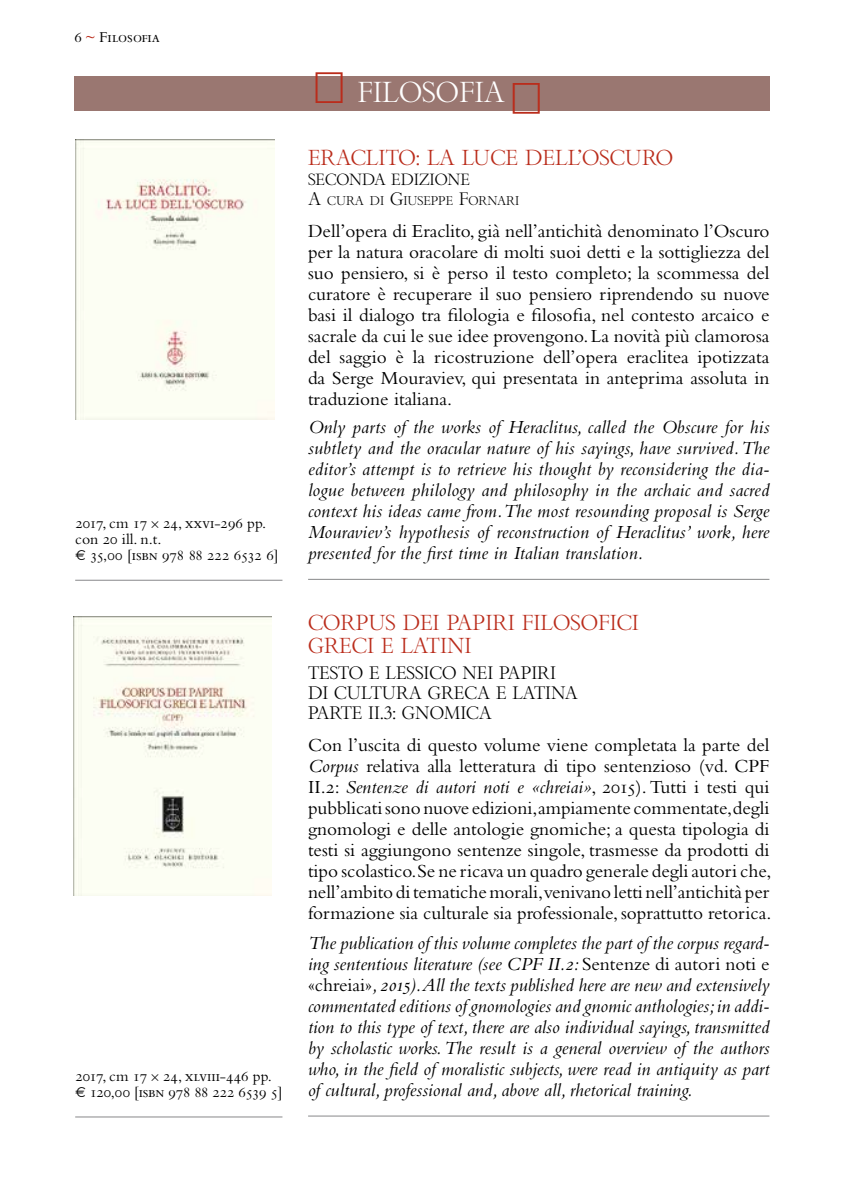
<style>
.page{position:relative;width:844px;height:1191px;background:#fff}
.page>*{position:absolute;margin:0;border:0;box-sizing:border-box;transform-origin:0 0}
.t1{font:38.5px "Fleurons";color:#ba2c1b}
.t2{font:28px "Bembo Titling MT Std";color:#fff}
.t3{font:21px/23.6px "Bembo Titling MT Std";color:#ba2c1b}
.t4{font:19.25px/21px "Bembo Std";color:#000;text-align:justify}
.t5{font:italic 19.25px/21px "Bembo Std";letter-spacing:.005em;color:#000;text-align:justify}
.t6{font:17.5px/20.3px "Bembo Titling MT Std";color:#000}
.t7{font:15.75px/15.8px "Bembo Std";letter-spacing:-.01em;color:#000}
.t8{font:15.75px "Bembo Titling MT Std";color:#000}
.t9{font:12.25px "Bembo Titling MT Std";color:#000}
.s1{color:#ba2c1b}
.s2{font-family:"Bembo Cost"}
.s3{font-family:"Fleurons";font-size:38.5px;color:#ba2c1b}
.s4{font-size:17.5px}
.s5{font-style:italic}
.s6{font-style:normal}
</style>
<div class="page">
<div style="left:74px;top:76px;width:695px;height:35px;background:#9a7771"></div>
<hr style="left:308px;top:579px;width:461px;height:1px;background:#87888a">
<hr style="left:308px;top:1115px;width:461px;height:1px;background:#87888a">
<img style="left:76px;top:139px;width:198px;height:280px">
<hr style="left:75px;top:580px;width:207px;height:1px;background:#87888a">
<img style="left:73px;top:616px;width:198px;height:280px">
<hr style="left:75px;top:1116px;width:207px;height:1px;background:#87888a">
<p class="t7" style="left:74px;top:28px;width:87px">6 <span class="s1">~</span> Filosofia</p>
<p class="t7" style="left:75px;top:515px;width:205px">2017, cm 17 <span class="s2">¥</span> 24, xxvi-296 pp. con 20 ill. n.t.<br><span class="s2">√</span> 35,00 [isbn 978 88 222 6532 6]</p>
<p class="t7" style="left:75px;top:1067px;width:209px">2017, cm 17 <span class="s2">¥</span> 24, xlviii-446 pp. <span class="s2">√</span> 120,00 [isbn 978 88 222 6539 5]</p>
<h2 class="t2" style="left:314px;top:75px;width:193px"><span class="s3">)</span> FILOSOFIA</h2>
<h1 class="t1" style="left:542px;top:119px;width:32px;rotate:-180deg">)</h1>
<p class="t3" style="left:308px;top:146px;width:366px">ERACLITO: LA LUCE DELL’OSCURO</p>
<p class="t8" style="left:308px;top:170px;width:163px">SECONDA EDIZIONE</p>
<p class="t9" style="left:308px;top:193px;width:212px"><span class="s4">A</span> CURA DI <span class="s4">G</span>IUSEPPE <span class="s4">F</span>ORNARI</p>
<p class="t4" style="left:308px;top:220px;width:463px">Dell’opera di Eraclito, già nell’antichità denominato l’Oscuro per la natura oracolare di molti suoi detti e la sottigliezza del suo pensiero, si è perso il testo completo; la scommessa del curatore è recuperare il suo pensiero riprendendo su nuove basi il dialogo tra filologia e filosofia, nel contesto arcaico e sacrale da cui le sue idee provengono. La novità più clamorosa del saggio è la ricostruzione dell’opera eraclitea ipotizzata da Serge Mouraviev, qui presentata in anteprima assoluta in traduzione italiana.</p>
<p class="t5" style="left:308px;top:416px;width:463px">Only parts of the works of Heraclitus, called the Obscure for his subtlety and the oracular nature of his sayings, have survived. The editor’s attempt is to retrieve his thought by reconsidering the dia&shy;logue between philology and philosophy in the archaic and sacred context his ideas came from. The most resounding proposal is Serge Mouraviev’s hypothesis of reconstruction of Heraclitus’ work, here presented for the first time in Italian translation.</p>
<p class="t3" style="left:308px;top:610px;width:332px">CORPUS DEI PAPIRI FILOSOFICI<br>GRECI E LATINI</p>
<p class="t6" style="left:308px;top:662px;width:271px">TESTO E LESSICO NEI PAPIRI<br>DI CULTURA GRECA E LATINA<br>PARTE II.3: GNOMICA</p>
<p class="t4" style="left:308px;top:734px;width:465px">Con l’uscita di questo volume viene completata la parte del <span class="s5">Corpus</span> relativa alla letteratura di tipo sentenzioso (vd. CPF II.2: <span class="s5">Sentenze di autori noti e «chreiai»</span>, 2015). Tutti i testi qui pubblicati sono nuove edizioni,ampiamente commentate,degli gnomologi e delle antologie gnomiche; a questa tipologia di testi si aggiungono sentenze singole, trasmesse da prodotti di tipo scolastico.Se ne ricava un quadro generale degli autori che, nell’ambito di tematiche morali,venivano letti nell’antichità per formazione sia culturale sia professionale, soprattutto retorica.</p>
<p class="t5" style="left:308px;top:931px;width:463px">The publication of this volume completes the part of the corpus regard&shy;ing sententious literature (see CPF II.2: <span class="s6">Sentenze di autori noti e «chreiai»</span>, 2015). All the texts published here are new and extensively commentated editions of gnomologies and gnomic anthologies; in addi&shy;tion to this type of text, there are also individual sayings, transmitted by scholastic works. The result is a general overview of the authors who, in the field of moralistic subjects, were read in antiquity as part of cultural, professional and, above all, rhetorical training.</p>
</div>
